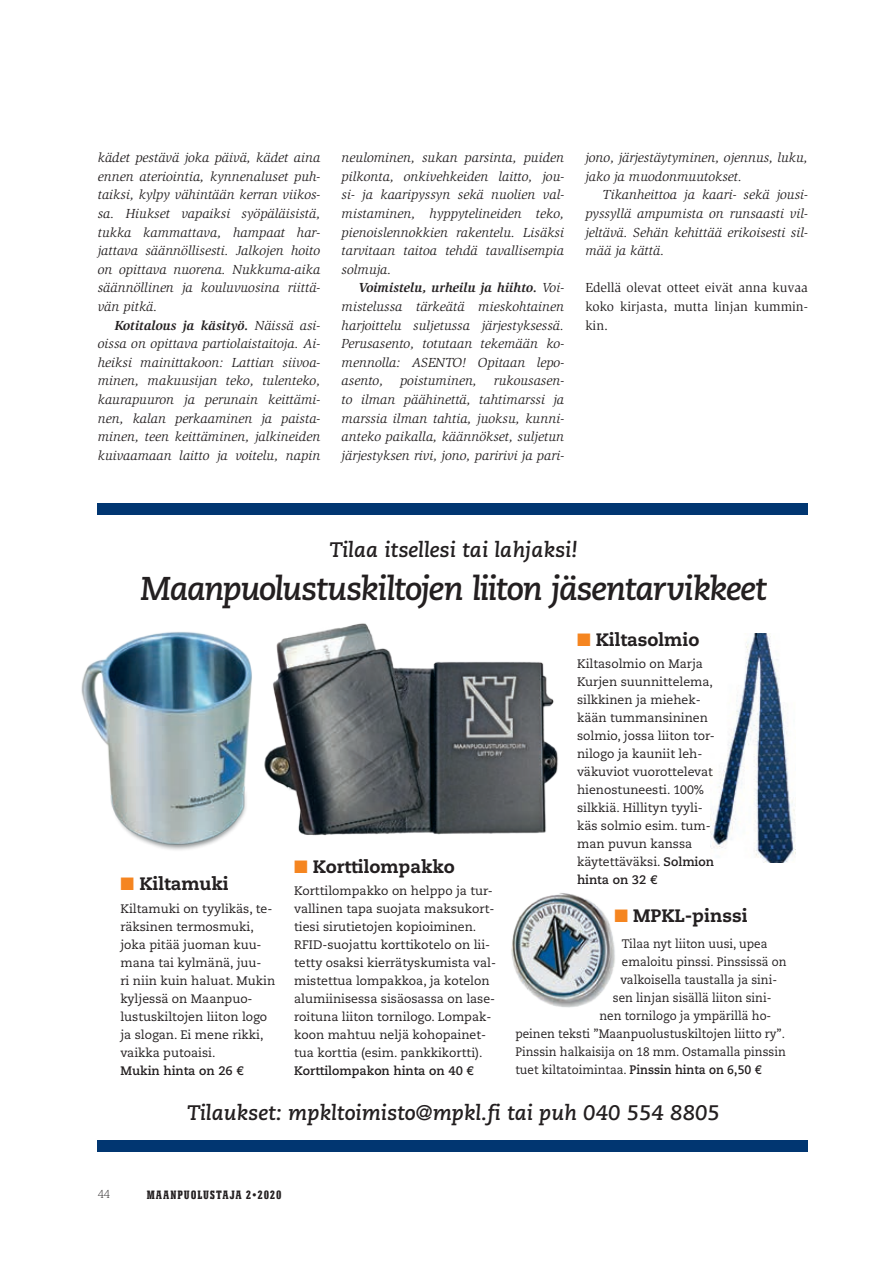
<style>
.page{position:relative;width:893px;height:1263px;background:#fff}
.page>*{position:absolute;margin:0;border:0;box-sizing:border-box;transform-origin:0 0}
.t1{font:italic 700 33px "Caecilia LT Std";letter-spacing:-.04em;color:#231f20}
.t2{font:italic 700 21px "Caecilia LT Std";color:#231f20}
.t3{font:800 18px "Caecilia LT Std";color:#231f20}
.t4{font:italic 13.5px/18.6px "Slimbach Std";color:#231f20;text-align:justify}
.t5{font:13.5px/18.6px "Slimbach Std";color:#231f20;text-align:justify}
.t6{font:12.3px/18px "Caecilia LT Std";color:#231f20}
.t7{font:12.3px "Caecilia LT Std";color:#231f20;scale:.95 1}
.t8{font:700 12.3px "Caecilia LT Std";color:#231f20}
.t9{font:800 condensed 11.25px "Stymie BT";letter-spacing:.075em;color:#231f20}
.t10{font:300 11.25px "Stymie BT";color:#231f20}
.s1{font-weight:700}
.s2{color:#f58520}
</style>
<div class="page">
<img style="left:511px;top:893px;width:104px;height:115px">
<img style="left:711px;top:633px;width:85px;height:230px">
<div style="left:98px;top:1140px;width:710px;height:12px;background:#013671"></div>
<div style="left:98px;top:503px;width:710px;height:12px;background:#013671"></div>
<img style="left:264px;top:623px;width:294px;height:213px">
<img style="left:81px;top:632px;width:171px;height:218px">
<p class="t4" style="left:98px;top:148px;width:224px">kädet pestävä joka päivä, kädet aina ennen ateriointia, kynnenaluset puh&shy;taiksi, kylpy vähintään kerran viikos&shy;sa. Hiukset vapaiksi syöpäläisistä, tukka kammattava, hampaat har&shy;jattava säännöllisesti. Jalkojen hoito on opittava nuorena. Nukkuma-aika säännöllinen ja kouluvuosina riittä&shy;vän pitkä.</p>
<p class="t4" style="left:98px;top:316px;width:224px;text-indent:17px"><span class="s1">Kotitalous ja käsityö.</span> Näissä asi&shy;oissa on opittava partiolaistaitoja. Ai&shy;heiksi mainittakoon: Lattian siivoa&shy;minen, makuusijan teko, tulenteko, kaurapuuron ja perunain keittämi&shy;nen, kalan perkaaminen ja paista&shy;minen, teen keittäminen, jalkineiden kuivaamaan laitto ja voitelu, napin</p>
<p class="t4" style="left:342px;top:148px;width:224px">neulominen, sukan parsinta, puiden pilkonta, onkivehkeiden laitto, jou&shy;si- ja kaaripyssyn sekä nuolien val&shy;mistaminen, hyppytelineiden teko, pienoislennokkien rakentelu. Lisäksi tarvitaan taitoa tehdä tavallisempia solmuja.</p>
<p class="t4" style="left:342px;top:279px;width:224px;text-indent:17px"><span class="s1">Voimistelu, urheilu ja hiihto.</span> Voi&shy;mistelussa tärkeätä mieskohtainen harjoittelu suljetussa järjestyksessä.<br>Perusasento, totutaan tekemään ko&shy;mennolla: ASENTO! Opitaan lepo&shy;asento, poistuminen, rukousasen&shy;to ilman päähinettä, tahtimarssi ja marssia ilman tahtia, juoksu, kunni&shy;anteko paikalla, käännökset, suljetun järjestyksen rivi, jono, paririvi ja pari-</p>
<p class="t4" style="left:585px;top:148px;width:224px">jono, järjestäytyminen, ojennus, luku, jako ja muodonmuutokset.</p>
<p class="t4" style="left:585px;top:186px;width:224px;text-indent:17px">Tikanheittoa ja kaari- sekä jousi&shy;pyssyllä ampumista on runsaasti vil&shy;jeltävä. Sehän kehittää erikoisesti sil&shy;mää ja kättä.</p>
<p class="t5" style="left:585px;top:279px;width:224px">Edellä olevat otteet eivät anna kuvaa koko kirjasta, mutta linjan kummin&shy;kin.</p>
<h2 class="t2" style="left:330px;top:537px;width:249px">Tilaa itsellesi tai lahjaksi!</h2>
<h1 class="t1" style="left:140px;top:570px;width:628px">Maanpuolustuskiltojen liiton jäsentarvikkeet</h1>
<h3 class="t3" style="left:577px;top:628px;width:124px"><span class="s2">■</span> Kiltasolmio</h3>
<p class="t6" style="left:577px;top:655px;width:139px">Kiltasolmio on Marja<br>Kurjen suunnittelema, silkkinen ja miehek&shy;kään tummansininen solmio, jossa liiton tor&shy;nilogo ja kauniit leh&shy;väkuviot vuorottelevat hienostuneesti. 100% silkkiä. Hillityn tyyli&shy;käs solmio esim. tum&shy;man puvun kanssa käytettäväksi. <span class="s1">Solmion</span></p>
<h3 class="t3" style="left:294px;top:855px;width:162px"><span class="s2">■</span> Korttilompakko</h3>
<p class="t6" style="left:294px;top:882px;width:203px">Korttilompakko on helppo ja tur&shy;vallinen tapa suojata maksukort&shy;tiesi sirutietojen kopioiminen.<br>RFID-suojattu korttikotelo on lii&shy;tetty osaksi kierrätyskumista val&shy;mistettua lompakkoa, ja kotelon alumiinisessa sisäosassa on lase&shy;roituna liiton tornilogo. Lompak&shy;koon mahtuu neljä kohopainet&shy;tua korttia (esim. pankkikortti).</p>
<p class="t8" style="left:294px;top:1064px;width:181px">Korttilompakon hinta on 40 €</p>
<h3 class="t3" style="left:120px;top:873px;width:110px"><span class="s2">■</span> Kiltamuki</h3>
<p class="t8" style="left:577px;top:872px;width:82px">hinta on 32 €</p>
<p class="t6" style="left:120px;top:899px;width:156px">Kiltamuki on tyylikäs, te&shy;räksinen termosmuki, joka pitää juoman kuu&shy;mana tai kylmänä, juu-<br>ri niin kuin haluat. Mukin kyljessä on Maanpuo&shy;lustuskiltojen liiton logo ja slogan. Ei mene rikki, vaikka putoaisi.</p>
<p class="t8" style="left:120px;top:1063px;width:125px">Mukin hinta on 26 €</p>
<h3 class="t3" style="left:614px;top:904px;width:135px"><span class="s2">■</span> MPKL-pinssi</h3>
<p class="t7" style="left:622px;top:937px;width:155px">Tilaa nyt liiton uusi, upea</p>
<p class="t7" style="left:622px;top:955px;width:175px">emaloitu pinssi. Pinssissä on</p>
<p class="t7" style="left:620px;top:973px;width:166px">valkoisella taustalla ja sini-</p>
<p class="t7" style="left:613px;top:991px;width:168px">sen linjan sisällä liiton sini-</p>
<p class="t7" style="left:599px;top:1009px;width:183px">nen tornilogo ja ympärillä ho-</p>
<p class="t7" style="left:515px;top:1027px;width:285px">peinen teksti ”Maanpuolustuskiltojen liitto ry”.</p>
<p class="t7" style="left:515px;top:1045px;width:286px">Pinssin halkaisija on 18 mm. Ostamalla pinssin</p>
<p class="t7" style="left:515px;top:1063px;width:261px">tuet kiltatoimintaa. <span class="s1">Pinssin hinta on 6,50 €</span></p>
<h2 class="t2" style="left:187px;top:1100px;width:534px">Tilaukset: mpkltoimisto@mpkl.fi tai puh 040 554 8805</h2>
<p class="t10" style="left:98px;top:1187px;width:14px">44</p>
<p class="t9" style="left:147px;top:1187px;width:136px">MAANPUOLUSTAJA 2•2020</p>
</div>
